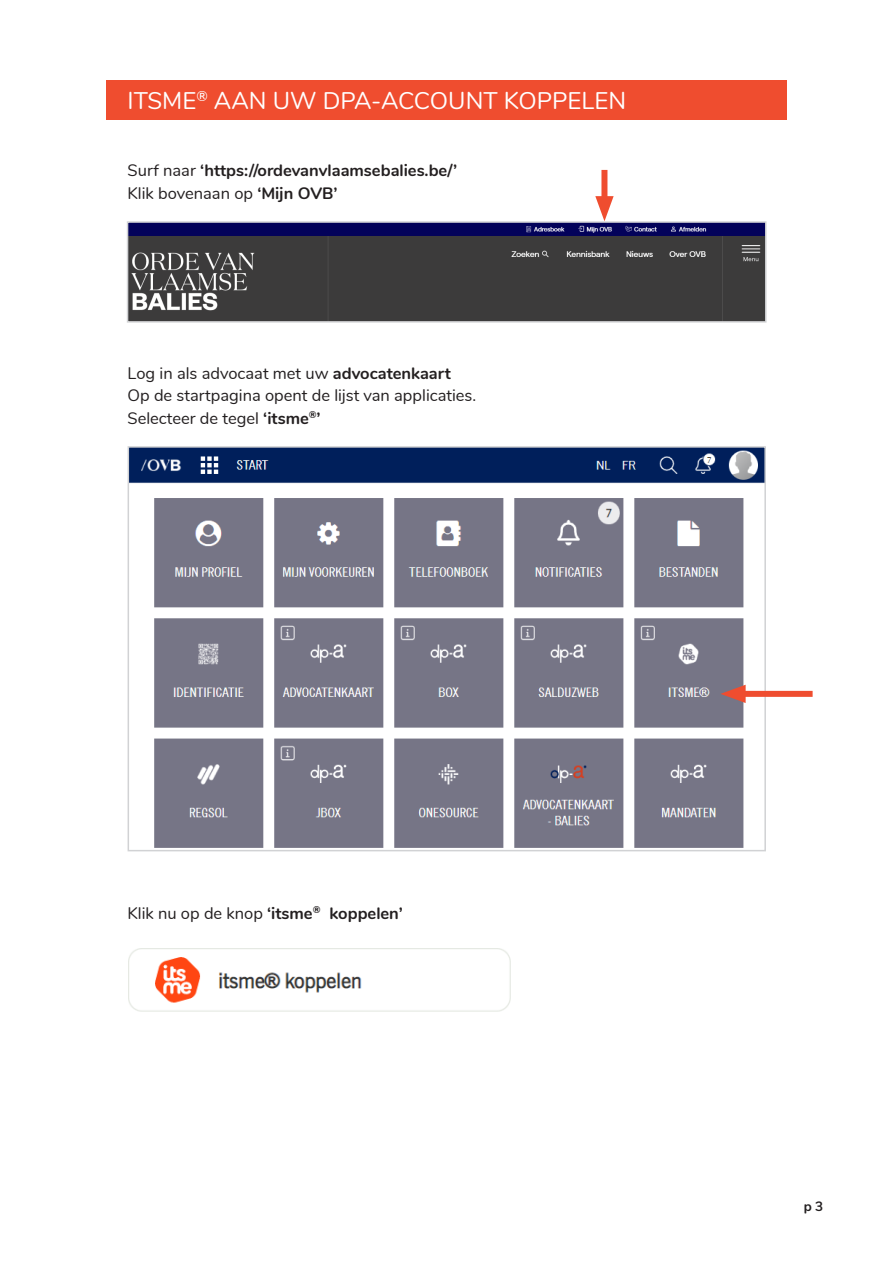
<style>
.page{position:relative;width:893px;height:1263px;background:#fff}
.page>*{position:absolute;margin:0;border:0;box-sizing:border-box;transform-origin:0 0}
.t1{font:24px "Nunito";color:#fff}
.t2{font:16.5px "Nunito";color:#231f20}
.t3{font:700 16.5px "Nunito";color:#231f20}
.t4{font:700 13.5px "Nunito";color:#231f20}
.s1{font-weight:400}
.s2{font-weight:700}
</style>
<div class="page">
<div style="left:106px;top:81px;width:681px;height:39px;background:#ef4d2f"></div>
<img style="left:131px;top:449px;width:632px;height:399px">
<div style="left:128px;top:446px;width:638px;height:405px;border:2px solid #d1d2d4"></div>
<div style="left:735px;top:691px;width:78px;height:6px;background:#ef4d2f"></div>
<svg style="left:720px;top:685px;width:26px;height:18px"></svg>
<img style="left:128px;top:948px;width:383px;height:64px">
<img style="left:130px;top:224px;width:633px;height:96px">
<div style="left:127px;top:221px;width:639px;height:102px;border:2px solid #d1d2d4"></div>
<div style="left:601px;top:170px;width:6px;height:37px;background:#ef4d2f"></div>
<svg style="left:595px;top:196px;width:19px;height:25px"></svg>
<p class="t1" style="left:128px;top:83px;width:500px">ITSME<sup>®</sup> AAN UW DPA-ACCOUNT KOPPELEN</p>
<p class="t3" style="left:128px;top:158px;width:331px"><span class="s1">Surf naar</span> ‘https://ordevanvlaamsebalies.be/’</p>
<p class="t2" style="left:128px;top:181px;width:211px">Klik bovenaan op <span class="s2">‘Mijn OVB’</span></p>
<p class="t2" style="left:128px;top:361px;width:325px">Log in als advocaat met uw <span class="s2">advocatenkaart</span></p>
<p class="t2" style="left:128px;top:383px;width:350px">Op de startpagina opent de lijst van applicaties.</p>
<p class="t2" style="left:128px;top:406px;width:195px">Selecteer de tegel <span class="s2">‘itsme</span><sup>®</sup><span class="s2">’</span></p>
<p class="t3" style="left:128px;top:901px;width:277px"><span class="s1">Klik nu op de knop</span> ‘itsme<sup>®</sup> koppelen’</p>
<p class="t4" style="left:804px;top:1197px;width:21px">p 3</p>
</div>
